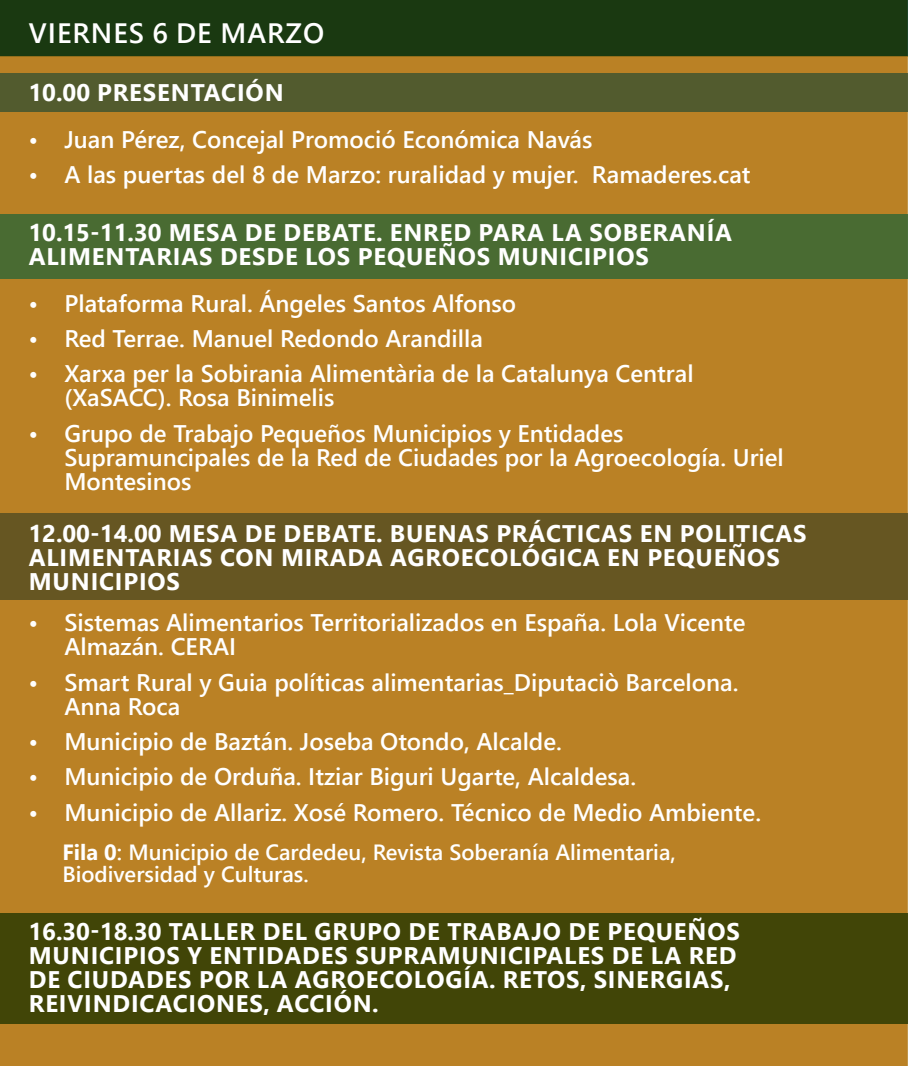
<style>
.page{position:relative;width:908px;height:1066px;background:#fff}
.page>*{position:absolute;margin:0;border:0;box-sizing:border-box;transform-origin:0 0}
.t1{font:600 28px "Segoe UI";letter-spacing:.035em;color:#fff}
.t2{font:600 24px/24px "Segoe UI";color:#fff}
.t3{font:700 24px/24px "Segoe UI";letter-spacing:.035em;color:#fff}
.t4{font:600 22px/22px "Segoe UI";color:#fff}
.s1{font-weight:700}
</style>
<div class="page">
<div style="left:0;top:0;width:906px;height:57px;background:#1a3911"></div>
<div style="left:1px;top:57px;width:906px;height:1009px;background:#ba8125"></div>
<div style="left:0;top:214px;width:907px;height:65px;background:#496b32"></div>
<div style="left:0;top:913px;width:907px;height:110px;background:#414507"></div>
<div style="left:0;top:514px;width:907px;height:86px;background:#665622"></div>
<div style="left:0;top:74px;width:907px;height:38px;background:#525b2e"></div>
<p class="t1" style="left:29px;top:7px;width:297px">VIERNES 6 DE MARZO</p>
<p class="t3" style="left:28px;top:79px;width:257px">10.00 PRESENTACIÓN</p>
<p class="t2" style="left:28px;top:125px;width:565px">• Juan Pérez, Concejal Promoció Económica Navás</p>
<p class="t2" style="left:28px;top:161px;width:723px">• A las puertas del 8 de Marzo: ruralidad y mujer. Ramaderes.cat</p>
<p class="t3" style="left:28px;top:219px;width:704px">10.15-11.30 MESA DE DEBATE. ENRED PARA LA SOBERANÍA<br>ALIMENTARIAS DESDE LOS PEQUEÑOS MUNICIPIOS</p>
<p class="t2" style="left:28px;top:289px;width:489px">• Plataforma Rural. Ángeles Santos Alfonso</p>
<p class="t2" style="left:28px;top:325px;width:456px">• Red Terrae. Manuel Redondo Arandilla</p>
<p class="t2" style="left:64px;top:360px;width:630px;text-indent:-36px">• Xarxa per la Sobirania Alimentària de la Catalunya Central (XaSACC). Rosa Binimelis</p>
<p class="t2" style="left:64px;top:419px;width:720px;text-indent:-36px">• Grupo de Trabajo Pequeños Municipios y Entidades<br>Supramuncipales de la Red de Ciudades por la Agroecología. Uriel<br>Montesinos</p>
<p class="t3" style="left:28px;top:520px;width:779px">12.00-14.00 MESA DE DEBATE. BUENAS PRÁCTICAS EN POLITICAS<br>ALIMENTARIAS CON MIRADA AGROECOLÓGICA EN PEQUEÑOS<br>MUNICIPIOS</p>
<p class="t2" style="left:64px;top:609px;width:682px;text-indent:-36px">• Sistemas Alimentarios Territorializados en España. Lola Vicente<br>Almazán. CERAI</p>
<p class="t2" style="left:64px;top:668px;width:675px;text-indent:-36px">• Smart Rural y Guia políticas alimentarias_Diputaciò Barcelona.<br>Anna Roca</p>
<p class="t2" style="left:28px;top:727px;width:535px">• Municipio de Baztán. Joseba Otondo, Alcalde.</p>
<p class="t2" style="left:28px;top:763px;width:609px">• Municipio de Orduña. Itziar Biguri Ugarte, Alcaldesa.</p>
<p class="t2" style="left:28px;top:798px;width:734px">• Municipio de Allariz. Xosé Romero. Técnico de Medio Ambiente.</p>
<p class="t4" style="left:62px;top:839px;width:614px"><span class="s1">Fila 0</span>: Municipio de Cardedeu, Revista Soberanía Alimentaria,<br>Biodiversidad y Culturas.</p>
<p class="t3" style="left:28px;top:917px;width:712px">16.30-18.30 TALLER DEL GRUPO DE TRABAJO DE PEQUEÑOS MUNICIPIOS Y ENTIDADES SUPRAMUNICIPALES DE LA RED DE CIUDADES POR LA AGROECOLOGÍA. RETOS, SINERGIAS, REIVINDICACIONES, ACCIÓN.</p>
</div>
